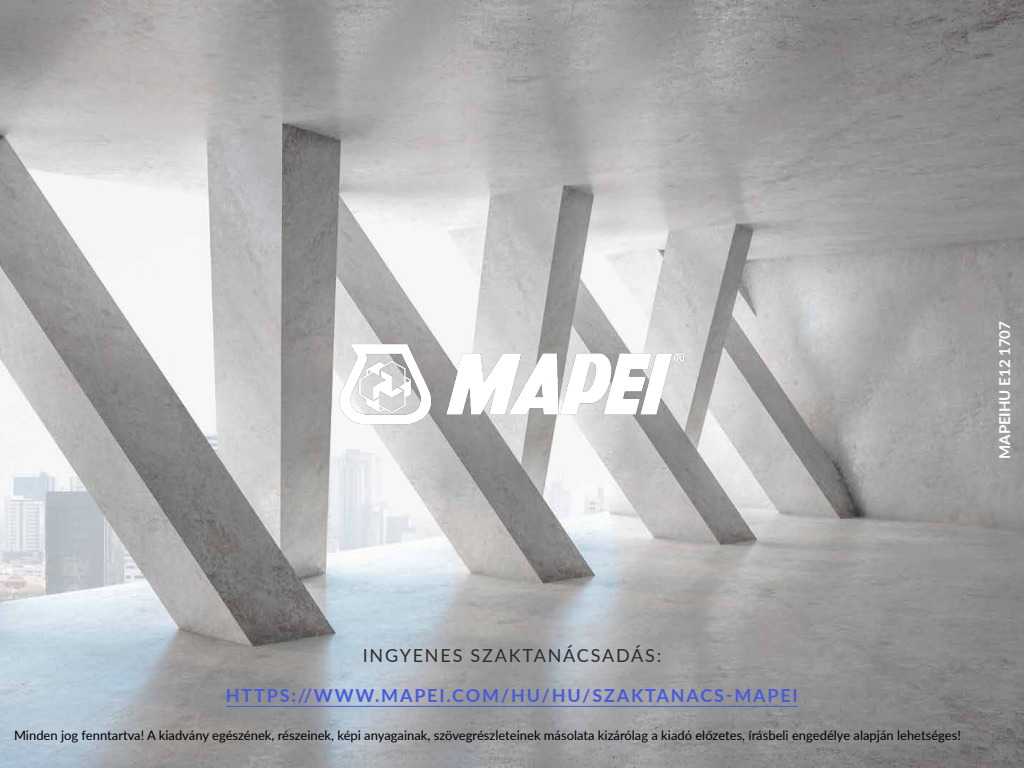
<style>
.page{position:relative;width:1024px;height:768px;background:#fff}
.page>*{position:absolute;margin:0;border:0;box-sizing:border-box;transform-origin:0 0}
.t1{font:700 18px "Lato";letter-spacing:.1em;color:#485cdb}
.t2{font:18px "Lato";letter-spacing:.1em;color:#2e2e2e}
.t3{font:700 15px "Lato";color:#fff}
.t4{font:13px "Lato";color:#000}
</style>
<div class="page">
<img style="left:0;top:0;width:1024px;height:768px">
<hr style="left:226px;top:706px;width:572px;height:1px;background:#485cdb">
<img style="left:324px;top:196px;width:376px;height:376px">
<p class="t3" style="left:994px;top:459px;width:139px;rotate:-90deg">MAPEIHU E12 1707</p>
<h1 class="t2" style="left:363px;top:643px;width:300px">INGYENES SZAKTANÁCSADÁS:</h1>
<h1 class="t1" style="left:226px;top:682px;width:574px">HTTPS://WWW.MAPEI.COM/HU/HU/SZAKTANACS-MAPEI</h1>
<p class="t4" style="left:14px;top:726px;width:948px">Minden jog fenntartva! A kiadvány egészének, részeinek, képi anyagainak, szövegrészleteinek másolata kizárólag a kiadó előzetes, írásbeli engedélye alapján lehetséges!</p>
</div>
